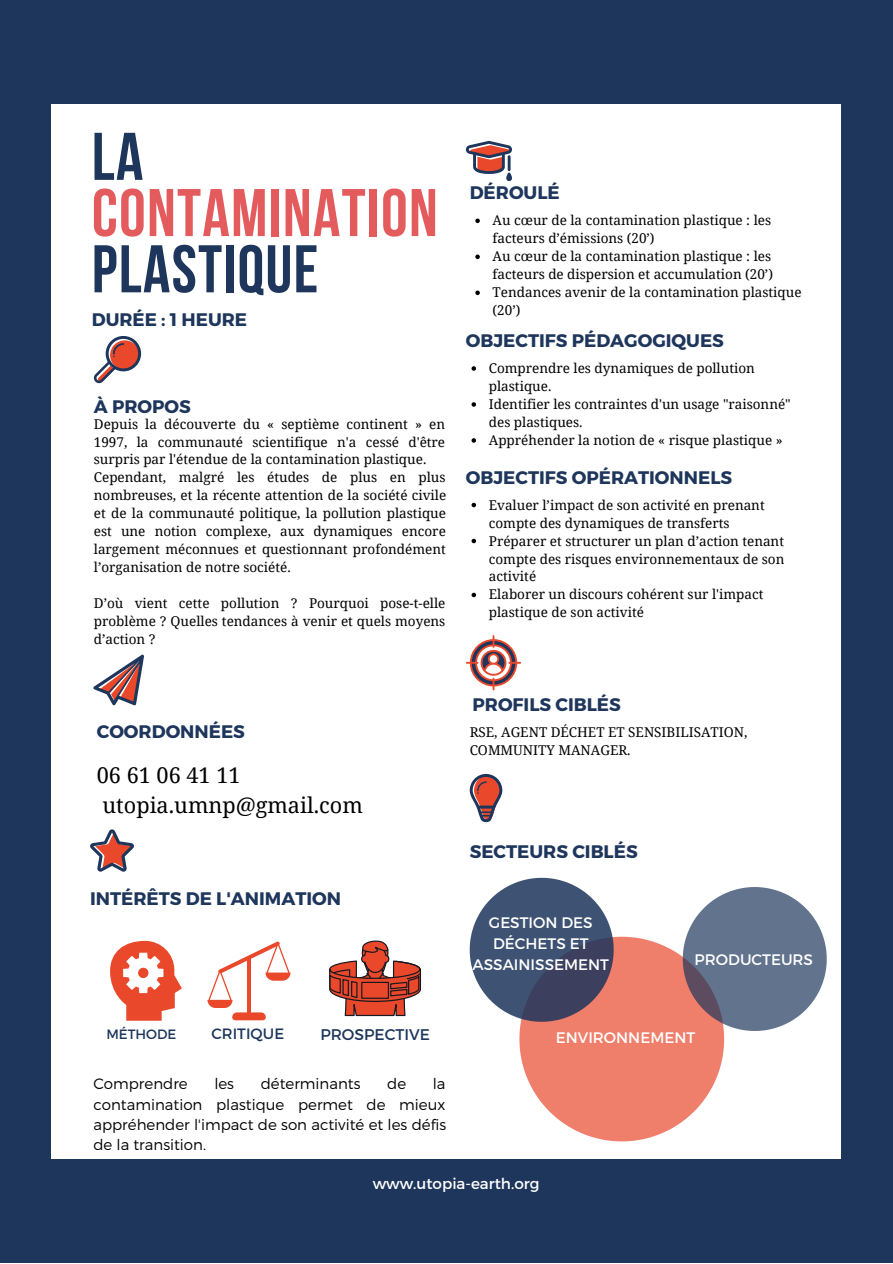
<style>
.page{position:relative;width:893px;height:1264px;background:#fff}
.page>*{position:absolute;margin:0;border:0;box-sizing:border-box;transform-origin:0 0}
.t1{font:700 67.2px "Bebas Neue";letter-spacing:.02em;color:#e45b5e}
.t2{font:700 67.2px "Bebas Neue";letter-spacing:.02em;color:#1e365c}
.t3{font:21.75px/30.3px "Noto Serif";color:#000}
.t4{font:700 18.15px "Montserrat";color:#1e365c}
.t5{font:15.45px "Montserrat";color:#1e365c}
.t6{font:15.15px/20.7px "Montserrat";color:#fff;text-align:center}
.t7{font:300 15px/20.2px "Montserrat";color:#000;text-align:justify}
.t8{font:15px "Montserrat";color:#1e365c}
.t9{font:13.5px/18px "Noto Serif";color:#000}
.t10{font:13.5px "Montserrat";color:#1e365c}
</style>
<div class="page">
<div style="left:0;top:0;width:892px;height:1262px;background:#1e365c"></div>
<div style="left:52px;top:104px;width:788px;height:1054px;background:#fff"></div>
<svg style="left:466px;top:141px;width:46px;height:33px"></svg>
<hr style="left:507px;top:155px;width:3px;height:16px;background:#1e365c">
<div style="left:506px;top:172px;width:6px;height:9px;background:#1e365c;border-radius:3px"></div>
<svg style="left:94px;top:336px;width:47px;height:47px"></svg>
<svg style="left:93px;top:654px;width:51px;height:51px"></svg>
<svg style="left:469px;top:774px;width:33px;height:48px"></svg>
<svg style="left:469px;top:877px;width:357px;height:264px"></svg>
<svg style="left:90px;top:829px;width:44px;height:42px"></svg>
<svg style="left:329px;top:940px;width:92px;height:76px"></svg>
<svg style="left:207px;top:941px;width:83px;height:79px"></svg>
<svg style="left:466px;top:635px;width:55px;height:55px"></svg>
<svg style="left:110px;top:940px;width:72px;height:80px"></svg>
<div style="left:138px;top:967px;width:10px;height:11px;background:#e9482b;border-radius:50%"></div>
<svg style="left:471px;top:366px;width:5px;height:5px"></svg>
<svg style="left:471px;top:402px;width:5px;height:5px"></svg>
<svg style="left:471px;top:438px;width:5px;height:5px"></svg>
<svg style="left:471px;top:503px;width:5px;height:4px"></svg>
<svg style="left:471px;top:538px;width:5px;height:5px"></svg>
<svg style="left:471px;top:592px;width:5px;height:5px"></svg>
<svg style="left:475px;top:218px;width:5px;height:5px"></svg>
<svg style="left:475px;top:254px;width:5px;height:5px"></svg>
<svg style="left:475px;top:290px;width:5px;height:5px"></svg>
<h1 class="t2" style="left:92px;top:129px;width:53px">LA</h1>
<h1 class="t1" style="left:92px;top:186px;width:347px">CONTAMINATION</h1>
<h1 class="t2" style="left:92px;top:242px;width:228px">PLASTIQUE</h1>
<h3 class="t4" style="left:92px;top:307px;width:157px">DURÉE : 1 HEURE</h3>
<h3 class="t4" style="left:94px;top:394px;width:98px">À PROPOS</h3>
<p class="t9" style="left:94px;top:414px;width:354px">Depuis la découverte du « septième continent » en 1997, la communauté scientifique n'a cessé d'être surpris par l'étendue de la contamination plastique.<br>Cependant, malgré les études de plus en plus nombreuses, et la récente attention de la société civile et de la communauté politique, la pollution plastique est une notion complexe, aux dynamiques encore largement méconnues et questionnant profondément l’organisation de notre société.</p>
<p class="t9" style="left:94px;top:594px;width:353px;text-align:justify">D’où vient cette pollution ? Pourquoi pose-t-elle problème ? Quelles tendances à venir et quels moyens d’action ?</p>
<h3 class="t4" style="left:97px;top:720px;width:150px">COORDONNÉES</h3>
<h2 class="t3" style="left:97px;top:759px;width:267px">06 61 06 41 11 utopia.umnp@gmail.com</h2>
<h3 class="t4" style="left:90px;top:886px;width:252px">INTÉRÊTS DE L'ANIMATION</h3>
<h3 class="t4" style="left:469px;top:181px;width:92px">DÉROULÉ</h3>
<p class="t9" style="left:492px;top:211px;width:310px">Au cœur de la contamination plastique : les facteurs d’émissions (20’)<br>Au cœur de la contamination plastique : les facteurs de dispersion et accumulation (20’)<br>Tendances avenir de la contamination plastique (20’)</p>
<h3 class="t4" style="left:466px;top:329px;width:259px">OBJECTIFS PÉDAGOGIQUES</h3>
<p class="t9" style="left:489px;top:359px;width:303px">Comprendre les dynamiques de pollution plastique.<br>Identifier les contraintes d'un usage "raisonné" des plastiques.<br>Appréhender la notion de « risque plastique »</p>
<h3 class="t4" style="left:466px;top:465px;width:268px">OBJECTIFS OPÉRATIONNELS</h3>
<p class="t9" style="left:489px;top:495px;width:297px">Evaluer l’impact de son activité en prenant compte des dynamiques de transferts Préparer et structurer un plan d’action tenant compte des risques environnementaux de son activité<br>Elaborer un discours cohérent sur l'impact plastique de son activité</p>
<h3 class="t4" style="left:472px;top:692px;width:150px">PROFILS CIBLÉS</h3>
<p class="t9" style="left:469px;top:722px;width:279px">RSE, AGENT DÉCHET ET SENSIBILISATION,<br>COMMUNITY MANAGER.</p>
<h3 class="t4" style="left:469px;top:840px;width:169px">SECTEURS CIBLÉS</h3>
<p class="t6" style="left:472px;top:911px;width:138px">GESTION DES<br>DÉCHETS ET<br>ASSAINISSEMENT</p>
<p class="t6" style="left:694px;top:948px;width:120px">PRODUCTEURS</p>
<p class="t10" style="left:106px;top:1025px;width:72px">MÉTHODE</p>
<p class="t8" style="left:211px;top:1024px;width:74px">CRITIQUE</p>
<p class="t5" style="left:320px;top:1024px;width:111px">PROSPECTIVE</p>
<p class="t7" style="left:93px;top:1073px;width:96px">Comprendre</p>
<p class="t7" style="left:214px;top:1073px;width:21px">les</p>
<p class="t7" style="left:261px;top:1073px;width:101px">déterminants</p>
<p class="t7" style="left:387px;top:1073px;width:20px">de</p>
<p class="t7" style="left:93px;top:1073px;width:354px;text-indent:339px">la contamination plastique permet de mieux appréhender l'impact de son activité et les défis de la transition.</p>
<p class="t6" style="left:555px;top:1026px;width:141px">ENVIRONNEMENT</p>
<p class="t6" style="left:373px;top:1172px;width:168px">www.utopia-earth.org</p>
</div>
